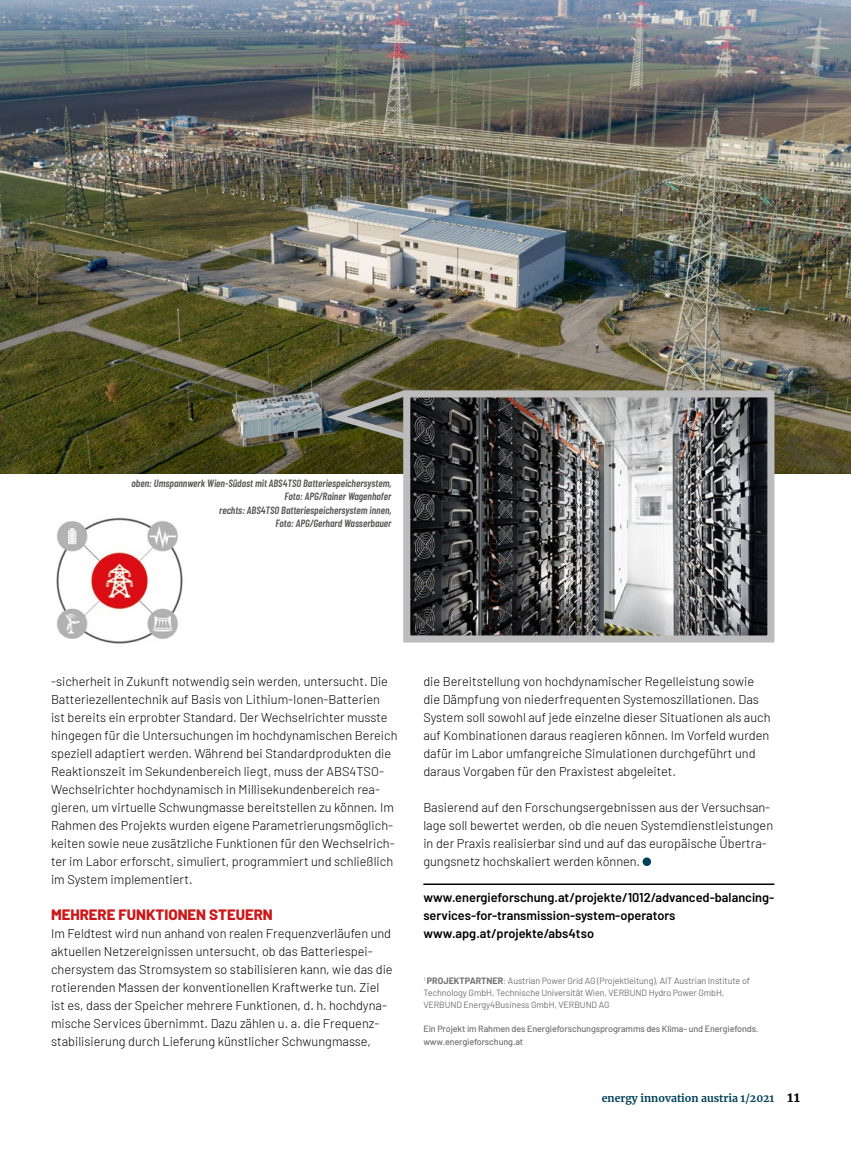
<style>
.page{position:relative;width:851px;height:1149px;background:#fff}
.page>*{position:absolute;margin:0;border:0;box-sizing:border-box;transform-origin:0 0}
.Zwischentitel_ROT{font:800 15px "Barlow";color:#cd1719}
.t1{font:700 13.5px "Merriweather";color:#000}
.Fliesstext_schwarz{font:300 12.75px/18px "Barlow";color:#000}
.t2{font:600 12.75px/18px "Barlow";color:#000}
.Bildtext_rechts{font:italic 600 10.5px/13.5px "Barlow Condensed";color:#575756;text-align:right}
.t3{font:700 10.5px "Merriweather";color:#004158}
.Fussnote{font:9px/12px "Barlow";letter-spacing:-.01em;color:#706f6f}
.Fussnote-2{font:500 9px "Barlow";letter-spacing:-.01em;color:#706f6f}
.s1{font-weight:700}
</style>
<div class="page">
<hr style="left:423px;top:883px;width:351px;height:1px;background:#000">
<div style="left:642px;top:857px;width:9px;height:8px;background:#004158;border-radius:50%"></div>
<img style="left:0;top:0;width:850px;height:473px">
<img style="left:56px;top:517px;width:127px;height:127px">
<img style="left:317px;top:385px;width:96px;height:59px">
<img style="left:411px;top:398px;width:355px;height:236px">
<div style="left:403px;top:390px;width:371px;height:252px;border:7px solid #bcbcbc"></div>
<p class="Bildtext_rechts" style="left:131px;top:475px;width:261px">oben: Umspannwerk Wien-Südost mit ABS4TSO Batteriespeichersystem,<br>Foto: APG/Rainer Wagenhofer</p>
<p class="Bildtext_rechts" style="left:219px;top:502px;width:174px">rechts: ABS4TSO Batteriespeichersystem innen,<br>Foto: APG/Gerhard Wasserbauer</p>
<p class="Fliesstext_schwarz" style="left:51px;top:671px;width:348px">-sicherheit in Zukunft notwendig sein werden, untersucht. Die Batteriezellentechnik auf Basis von Lithium-Ionen-Batterien<br>ist bereits ein erprobter Standard. Der Wechselrichter musste hingegen für die Untersuchungen im hochdynamischen Bereich speziell adaptiert werden. Während bei Standardprodukten die Reaktionszeit im Sekundenbereich liegt, muss der ABS4TSO-Wechselrichter hochdynamisch in Millisekundenbereich rea&shy;gieren, um virtuelle Schwungmasse bereitstellen zu können. Im Rahmen des Projekts wurden eigene Parametrierungsmöglich&shy;keiten sowie neue zusätzliche Funktionen für den Wechselrich&shy;ter im Labor erforscht, simuliert, programmiert und schließlich im System implementiert.</p>
<p class="Zwischentitel_ROT" style="left:51px;top:903px;width:223px">MEHRERE FUNKTIONEN STEUERN</p>
<p class="Fliesstext_schwarz" style="left:51px;top:923px;width:343px">Im Feldtest wird nun anhand von realen Frequenzverläufen und aktuellen Netzereignissen untersucht, ob das Batteriespei&shy;chersystem das Stromsystem so stabilisieren kann, wie das die rotierenden Massen der konventionellen Kraftwerke tun. Ziel ist es, dass der Speicher mehrere Funktionen, d. h. hochdyna&shy;mische Services übernimmt. Dazu zählen u. a. die Frequenz&shy;stabilisierung durch Lieferung künstlicher Schwungmasse,</p>
<p class="Fliesstext_schwarz" style="left:423px;top:671px;width:349px">die Bereitstellung von hochdynamischer Regelleistung sowie die Dämpfung von niederfrequenten Systemoszillationen. Das System soll sowohl auf jede einzelne dieser Situationen als auch auf Kombinationen daraus reagieren können. Im Vorfeld wurden dafür im Labor umfangreiche Simulationen durchgeführt und daraus Vorgaben für den Praxistest abgeleitet.</p>
<p class="Fliesstext_schwarz" style="left:423px;top:797px;width:351px">Basierend auf den Forschungsergebnissen aus der Versuchsan&shy;lage soll bewertet werden, ob die neuen Systemdienstleistungen in der Praxis realisierbar sind und auf das europäische Übertra&shy;gungsnetz hochskaliert werden können.</p>
<p class="t2" style="left:423px;top:887px;width:352px">www.energieforschung.at/projekte/1012/advanced-balancing&shy;services-for-transmission-system-operators www.apg.at/projekte/abs4tso</p>
<p class="Fussnote" style="left:423px;top:974px;width:328px"><sup>1</sup> <span class="s1">PROJEKTPARTNER</span>: Austrian Power Grid AG (Projektleitung), AIT Austrian Institute of<br>Technology GmbH, Technische Universität Wien, VERBUND Hydro Power GmbH,<br>VERBUND Energy4Business GmbH, VERBUND AG</p>
<p class="Fussnote-2" style="left:423px;top:1022px;width:336px">Ein Projekt im Rahmen des Energieforschungsprogramms des Klima- und Energiefonds.</p>
<p class="Fussnote-2" style="left:423px;top:1034px;width:101px">www.energieforschung.at</p>
<p class="t3" style="left:601px;top:1090px;width:174px">energy innovation austria 1/2021</p>
<p class="t1" style="left:787px;top:1087px;width:14px">11</p>
</div>
